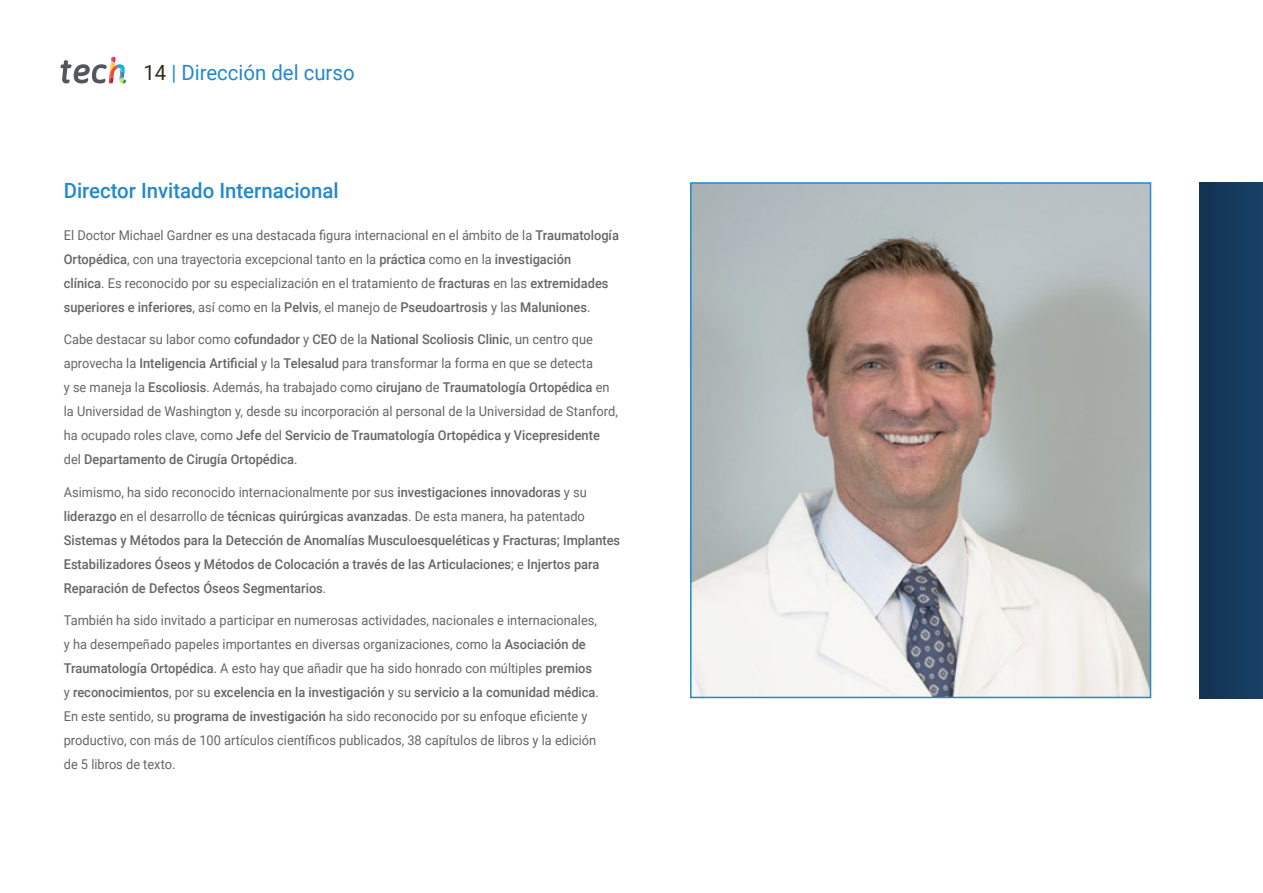
<style>
.page{position:relative;width:1263px;height:893px;background:#fff}
.page>*{position:absolute;margin:0;border:0;box-sizing:border-box;transform-origin:0 0}
.t1{font:500 21px "Roboto";color:#2488c9}
.t2{font:21px "Roboto";color:#2488c9}
.t3{font:13.5px/24px "Roboto";color:#656565;scale:.95 1}
.t4{font:500 13.5px/24px "Roboto";color:#656565;scale:.95 1}
.s1{color:#312e20}
.s2{font-weight:500}
.s3{font-weight:400}
</style>
<div class="page">
<div style="left:1199px;top:182px;width:64px;height:516px;background:#14395b"></div>
<svg style="left:61px;top:57px;width:65px;height:27px"></svg>
<img style="left:693px;top:185px;width:455px;height:510px">
<div style="left:690px;top:182px;width:461px;height:516px;border:2px solid #2488c9"></div>
<h1 class="t2" style="left:144px;top:57px;width:213px"><span class="s1">14</span> | Dirección del curso</h1>
<h1 class="t1" style="left:64px;top:176px;width:276px">Director Invitado Internacional</h1>
<p class="t3" style="left:64px;top:222px;width:586px">El Doctor Michael Gardner es una destacada figura internacional en el ámbito de la <span class="s2">Traumatología Ortopédica</span>, con una trayectoria excepcional tanto en la <span class="s2">práctica</span> como en la <span class="s2">investigación<br>clínica</span>. Es reconocido por su especialización en el tratamiento de <span class="s2">fracturas</span> en las <span class="s2">extremidades superiores e inferiores</span>, así como en la <span class="s2">Pelvis</span>, el manejo de <span class="s2">Pseudoartrosis</span> y las <span class="s2">Maluniones</span>.</p>
<p class="t3" style="left:64px;top:327px;width:585px">Cabe destacar su labor como <span class="s2">cofundador</span> y <span class="s2">CEO</span> de la <span class="s2">National Scoliosis Clinic</span>, un centro que aprovecha la <span class="s2">Inteligencia Artificial</span> y la <span class="s2">Telesalud</span> para transformar la forma en que se detecta<br>y se maneja la <span class="s2">Escoliosis</span>. Además, ha trabajado como <span class="s2">cirujano</span> de <span class="s2">Traumatología Ortopédica</span> en la Universidad de Washington y, desde su incorporación al personal de la Universidad de Stanford, ha ocupado roles clave, como <span class="s2">Jefe</span> del <span class="s2">Servicio de Traumatología Ortopédica y Vicepresidente </span>del <span class="s2">Departamento de Cirugía Ortopédica</span>.</p>
<p class="t4" style="left:64px;top:479px;width:587px"><span class="s3">Asimismo, ha sido reconocido internacionalmente por sus</span> investigaciones innovadoras <span class="s3">y su </span>liderazgo <span class="s3">en el desarrollo de</span> técnicas quirúrgicas avanzadas<span class="s3">. De esta manera, ha patentado </span>Sistemas y Métodos para la Detección de Anomalías Musculoesqueléticas y Fracturas; Implantes Estabilizadores Óseos y Métodos de Colocación a través de las Articulaciones<span class="s3">; e</span> Injertos para Reparación de Defectos Óseos Segmentarios<span class="s3">.</span></p>
<p class="t3" style="left:64px;top:608px;width:565px">También ha sido invitado a participar en numerosas actividades, nacionales e internacionales, y ha desempeñado papeles importantes en diversas organizaciones, como la <span class="s2">Asociación de Traumatología Ortopédica</span>. A esto hay que añadir que ha sido honrado con múltiples <span class="s2">premios </span>y <span class="s2">reconocimientos</span>, por su <span class="s2">excelencia en la investigación</span> y su <span class="s2">servicio a la comunidad médica</span>.<br>En este sentido, su <span class="s2">programa de investigación</span> ha sido reconocido por su enfoque eficiente y productivo, con más de 100 artículos científicos publicados, 38 capítulos de libros y la edición de 5 libros de texto.</p>
</div>
